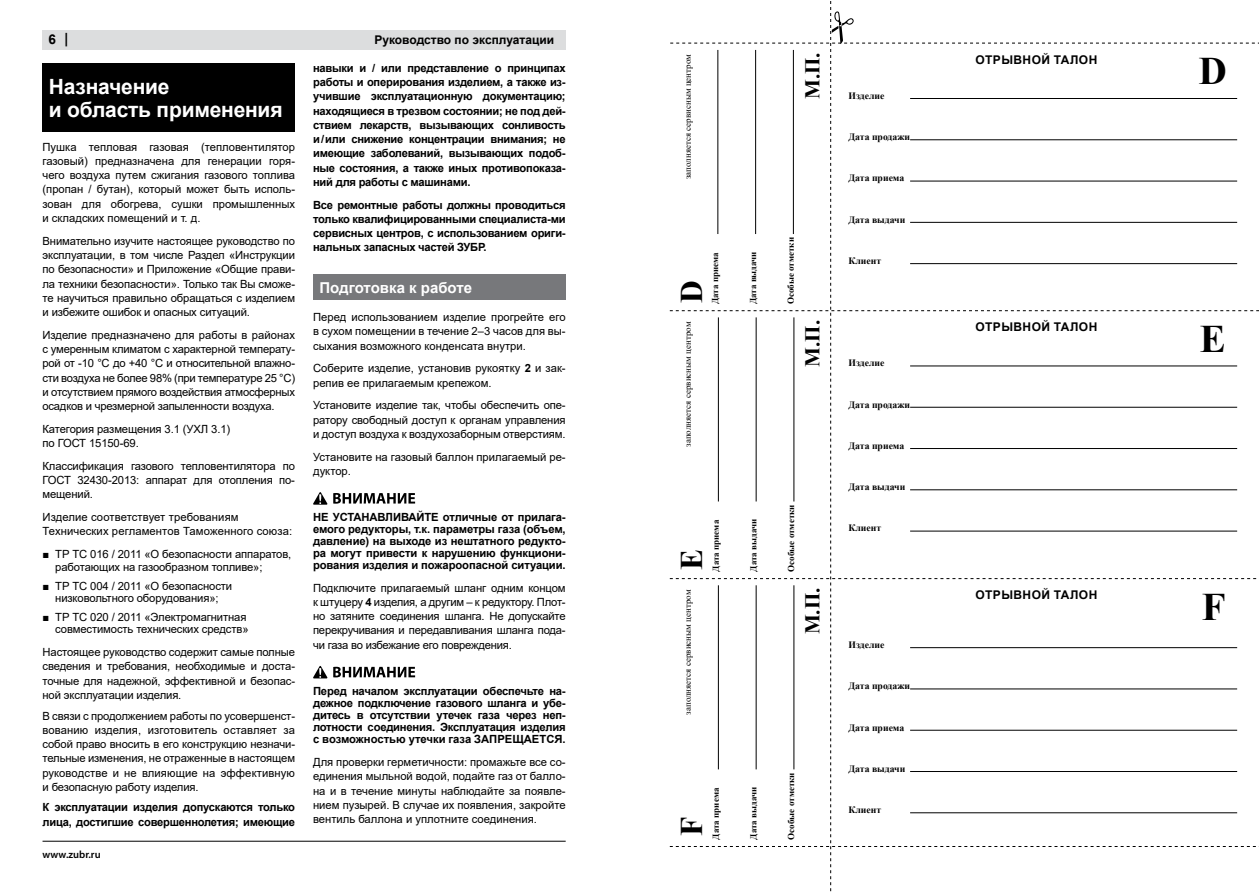
<style>
.page{position:relative;width:1259px;height:893px;background:#fff}
.page>*{position:absolute;margin:0;border:0;box-sizing:border-box;transform-origin:0 0}
.t1{font:700 39px "Times New Roman";color:#000}
.t2{font:700 31.5px "Times New Roman";color:#000}
.t3{font:700 21px/22.5px "Arial";letter-spacing:-.01em;color:#fff}
.t4{font:700 21px "Times New Roman";color:#000}
.t5{font:700 15px "Arial";color:#fff}
.t6{font:700 13.5px "Arial";color:#000}
.t7{font:700 12px "Arial";letter-spacing:.035em;color:#000}
.t8{font:700 12px "Arial";color:#000}
.t9{font:11.25px/14.2px "Arial";letter-spacing:-.01em;color:#000;text-align:justify}
.t10{font:700 11.25px/14.2px "Arial";letter-spacing:-.02em;color:#000;text-align:justify}
.t11{font:11.25px/14.2px "Arial";letter-spacing:.01em;color:#000}
.t12{font:600 10.5px "Myriad Pro";color:#000}
.t13{font:700 9.75px "Times New Roman";color:#000}
.t14{font:700 9px "Times New Roman";color:#000}
.t15{font:9px "Times New Roman";color:#000}
.s1{font-family:"Myriad Pro"}
.s2{font-family:"Times New Roman"}
.s3{font-weight:700}
</style>
<div class="page">
<div style="left:43px;top:30px;width:523px;height:20px;background:#dcddde"></div>
<hr style="left:43px;top:841px;width:523px;height:1px;background:#000">
<div style="left:43px;top:64px;width:252px;height:68px;background:#000"></div>
<div style="left:313px;top:274px;width:253px;height:26px;background:#77787b"></div>
<svg style="left:313px;top:492px;width:102px;height:13px"></svg>
<svg style="left:313px;top:666px;width:102px;height:12px"></svg>
<svg style="left:670px;top:1px;width:589px;height:891px"></svg>
<p class="t6" style="left:48px;top:30px;width:21px">6 <span class="s1">|</span></p>
<h3 class="t3" style="left:49px;top:76px;width:235px">Назначение<br>и область применения</h3>
<p class="t9" style="left:43px;top:140px;width:254px">Пушка тепловая газовая (тепловентилятор газовый) предназначена для генерации горя&shy;чего воздуха путем сжигания газового топлива (пропан / бутан), который может быть исполь&shy;зован для обогрева, сушки промышленных и складских помещений и т. д.</p>
<p class="t9" style="left:43px;top:234px;width:254px">Внимательно изучите настоящее руководство по эксплуатации, в том числе Раздел «Инструкции по безопасности» и Приложение «Общие прави&shy;ла техники безопасности». Только так Вы сможе&shy;те научиться правильно обращаться с изделием и избежите ошибок и опасных ситуаций.</p>
<p class="t9" style="left:43px;top:328px;width:254px">Изделие предназначено для работы в районах с умеренным климатом с характерной температу&shy;рой от -10 °С до +40 °С и относительной влажно&shy;сти воздуха не более 98% (при температуре 25 °С) и отсутствием прямого воздействия атмосферных осадков и чрезмерной запыленности воздуха.</p>
<p class="t9" style="left:43px;top:422px;width:189px">Категория размещения 3.1 (УХЛ 3.1) по ГОСТ 15150-69.</p>
<p class="t9" style="left:43px;top:459px;width:254px">Классификация газового тепловентилятора по ГОСТ 32430-2013: аппарат для отопления по&shy;мещений.</p>
<p class="t11" style="left:43px;top:510px;width:251px">Изделие соответствует требованиям<br>Технических регламентов Таможенного союза:</p>
<p class="t9" style="left:55px;top:548px;width:238px;line-height:12.5px;text-indent:-13px"><span class="s2">■</span> ТР ТС 016 / 2011 «О безопасности аппаратов, работающих на газообразном топливе»;</p>
<p class="t9" style="left:43px;top:579px;width:191px;line-height:12.5px;text-align:center"><span class="s2">■</span> ТР ТС 004 / 2011 «О безопасности низковольтного оборудования»;</p>
<p class="t9" style="left:43px;top:611px;width:208px;line-height:12.5px;text-align:right"><span class="s2">■</span> ТР ТС 020 / 2011 «Электромагнитная совместимость технических средств»</p>
<p class="t9" style="left:43px;top:645px;width:254px">Настоящее руководство содержит самые полные сведения и требования, необходимые и доста&shy;точные для надежной, эффективной и безопас&shy;ной эксплуатации изделия.</p>
<p class="t9" style="left:43px;top:708px;width:254px">В связи с продолжением работы по усовершенст&shy;вованию изделия, изготовитель оставляет за собой право вносить в его конструкцию незначи&shy;тельные изменения, не отраженные в настоящем руководстве и не влияющие на эффективную и безопасную работу изделия.</p>
<p class="t10" style="left:43px;top:800px;width:254px">К эксплуатации изделия допускаются только лица, достигшие совершеннолетия; имеющие</p>
<p class="t12" style="left:43px;top:847px;width:60px">www.zubr.ru</p>
<p class="t8" style="left:374px;top:31px;width:181px">Руководство по эксплуатации</p>
<p class="t10" style="left:313px;top:61px;width:254px">навыки и / или представление о принципах работы и оперирования изделием, а также из&shy;учившие эксплуатационную документацию; находящиеся в трезвом состоянии; не под дей&shy;ствием лекарств, вызывающих сонливость и/или снижение концентрации внимания; не имеющие заболеваний, вызывающих подоб&shy;ные состояния, а также иных противопоказа&shy;ний для работы с машинами.</p>
<p class="t10" style="left:313px;top:198px;width:254px">Все ремонтные работы должны проводиться только квалифицированными специалиста-ми сервисных центров, с использованием ориги&shy;нальных запасных частей ЗУБР.</p>
<h3 class="t5" style="left:319px;top:277px;width:154px">Подготовка к работе</h3>
<p class="t9" style="left:313px;top:310px;width:254px">Перед использованием изделие прогрейте его в сухом помещении в течение 2–3 часов для вы&shy;сыхания возможного конденсата внутри.</p>
<p class="t9" style="left:313px;top:361px;width:254px">Соберите изделие, установив рукоятку <span class="s3">2</span> и зак&shy;репив ее прилагаемым крепежом.</p>
<p class="t9" style="left:313px;top:398px;width:254px">Установите изделие так, чтобы обеспечить опе&shy;ратору свободный доступ к органам управления и доступ воздуха к воздухозаборным отверстиям.</p>
<p class="t9" style="left:313px;top:449px;width:254px">Установите на газовый баллон прилагаемый ре&shy;дуктор.</p>
<p class="t10" style="left:313px;top:511px;width:254px;line-height:12px">НЕ УСТАНАВЛИВАЙТЕ отличные от прилага&shy;емого редукторы, т.к. параметры газа (объем, давление) на выходе из нештатного редукто&shy;ра могут привести к нарушению функциони&shy;рования изделия и пожароопасной ситуации.</p>
<p class="t9" style="left:313px;top:580px;width:254px">Подключите прилагаемый шланг одним концом к штуцеру <span class="s3">4</span> изделия, а другим – к редуктору. Плот&shy;но затяните соединения шланга. Не допускайте перекручивания и передавливания шланга пода&shy;чи газа во избежание его повреждения.</p>
<p class="t10" style="left:313px;top:685px;width:254px;line-height:12.1px">Перед началом эксплуатации обеспечьте на&shy;дежное подключение газового шланга и убе&shy;дитесь в отсутствии утечек газа через неп&shy;лотности соединения. Эксплуатация изделия с возможностью утечки газа ЗАПРЕЩАЕТСЯ.</p>
<p class="t9" style="left:313px;top:755px;width:254px">Для проверки герметичности: промажьте все со&shy;единения мыльной водой, подайте газ от балло&shy;на и в течение минуты наблюдайте за появле&shy;нием пузырей. В случае их появления, закройте вентиль баллона и уплотните соединения.</p>
<p class="t15" style="left:681px;top:179px;width:127px;rotate:-90deg">заполняется сервисным центром</p>
<h2 class="t2" style="left:669px;top:303px;width:24px;rotate:-90deg">D</h2>
<p class="t15" style="left:681px;top:447px;width:127px;rotate:-90deg">заполняется сервисным центром</p>
<p class="t14" style="left:708px;top:304px;width:53px;rotate:-90deg">Дата приема</p>
<p class="t14" style="left:746px;top:304px;width:54px;rotate:-90deg">Дата выдачи</p>
<h2 class="t2" style="left:669px;top:570px;width:23px;rotate:-90deg">E</h2>
<p class="t15" style="left:681px;top:715px;width:127px;rotate:-90deg">заполняется сервисным центром</p>
<p class="t14" style="left:709px;top:572px;width:53px;rotate:-90deg">Дата приема</p>
<p class="t14" style="left:747px;top:572px;width:54px;rotate:-90deg">Дата выдачи</p>
<h2 class="t2" style="left:669px;top:836px;width:21px;rotate:-90deg">F</h2>
<p class="t14" style="left:709px;top:839px;width:53px;rotate:-90deg">Дата приема</p>
<p class="t14" style="left:747px;top:839px;width:54px;rotate:-90deg">Дата выдачи</p>
<h3 class="t4" style="left:797px;top:99px;width:48px;rotate:-90deg">M.П.</h3>
<p class="t14" style="left:784px;top:304px;width:68px;rotate:-90deg">Особые отметки</p>
<h3 class="t4" style="left:797px;top:367px;width:48px;rotate:-90deg">M.П.</h3>
<p class="t14" style="left:785px;top:572px;width:68px;rotate:-90deg">Особые отметки</p>
<h3 class="t4" style="left:797px;top:634px;width:48px;rotate:-90deg">M.П.</h3>
<p class="t14" style="left:785px;top:839px;width:68px;rotate:-90deg">Особые отметки</p>
<p class="t13" style="left:848px;top:89px;width:38px">Изделие</p>
<p class="t13" style="left:848px;top:130px;width:63px">Дата продажи</p>
<p class="t13" style="left:848px;top:171px;width:57px">Дата приема</p>
<p class="t13" style="left:848px;top:212px;width:58px">Дата выдачи</p>
<p class="t13" style="left:848px;top:254px;width:34px">Клиент</p>
<p class="t13" style="left:848px;top:356px;width:38px">Изделие</p>
<p class="t13" style="left:848px;top:397px;width:63px">Дата продажи</p>
<p class="t13" style="left:848px;top:439px;width:57px">Дата приема</p>
<p class="t13" style="left:848px;top:480px;width:58px">Дата выдачи</p>
<p class="t13" style="left:848px;top:521px;width:34px">Клиент</p>
<p class="t13" style="left:848px;top:638px;width:38px">Изделие</p>
<p class="t13" style="left:848px;top:679px;width:63px">Дата продажи</p>
<p class="t13" style="left:848px;top:720px;width:57px">Дата приема</p>
<p class="t13" style="left:848px;top:762px;width:58px">Дата выдачи</p>
<p class="t13" style="left:848px;top:803px;width:34px">Клиент</p>
<p class="t7" style="left:975px;top:51px;width:123px">ОТРЫВНОЙ ТАЛОН</p>
<p class="t7" style="left:975px;top:319px;width:123px">ОТРЫВНОЙ ТАЛОН</p>
<p class="t7" style="left:975px;top:587px;width:123px">ОТРЫВНОЙ ТАЛОН</p>
<h1 class="t1" style="left:1198px;top:43px;width:30px">D</h1>
<h1 class="t1" style="left:1199px;top:311px;width:28px">E</h1>
<h1 class="t1" style="left:1201px;top:578px;width:25px">F</h1>
</div>
